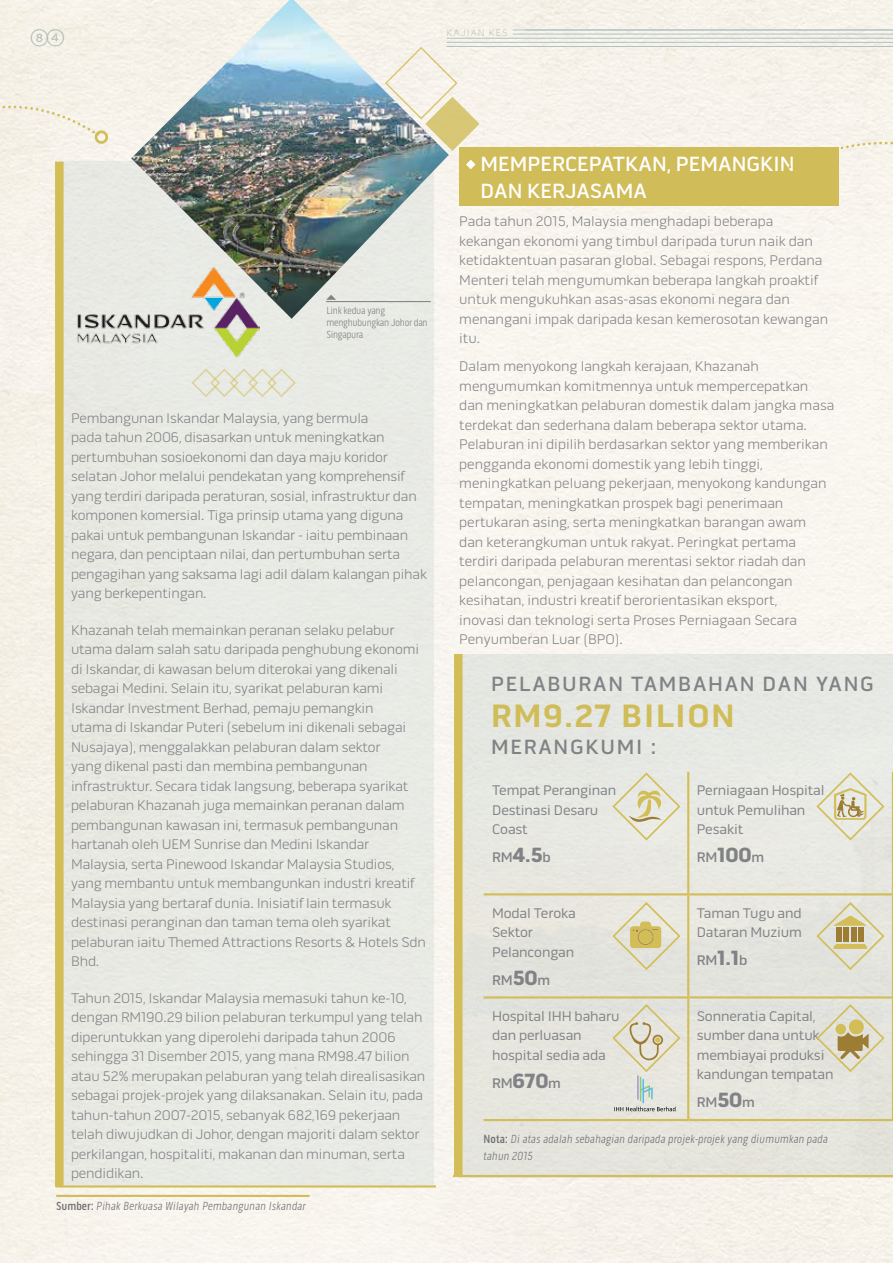
<style>
.page{position:relative;width:893px;height:1263px;background:#f8f4ed}
.page>*{position:absolute;margin:0;border:0;box-sizing:border-box;transform-origin:0 0}
.t1{font:700 33px "Pill Gothic 600 mg";letter-spacing:.05em;color:#d0bc58}
.t2{font:500 21px/27px "Pill Gothic 600 mg";color:#fff}
.t3{font:500 21px "Pill Gothic 600 mg";letter-spacing:.08em;color:#808285}
.t4{font:18px "Whitney Index White Round Lt 1";color:#afc3c3}
.t5{font:300 14.25px/19.5px "Pill Gothic 600 mg";letter-spacing:-.01em;color:#808285}
.t6{font:14.25px/19.5px "Pill Gothic 600 mg";letter-spacing:-.01em;color:#808285}
.t7{font:500 14.25px "Pill Gothic 600 mg";letter-spacing:-.01em;color:#808285}
.t8{font:12px/16.5px "Pill Gothic 300 mg Light Obliq";color:#717073}
.t9{font:300 10.5px/12px "Pill Gothic 300 mg";letter-spacing:-.02em;color:#808285}
.t10{font:300 9.75px "Pill Gothic 600 mg";letter-spacing:.1em;color:#afc3c3}
.s1{font-family:"Pill Gothic 300 mg";font-weight:500}
.s2{font-weight:900;font-size:21px}
</style>
<div class="page">
<hr style="left:446px;top:38px;width:447px;height:1px;background:#afc3c3">
<hr style="left:513px;top:34px;width:380px;height:1px;background:#afc3c3">
<hr style="left:446px;top:46px;width:447px;height:1px;background:#afc3c3">
<hr style="left:446px;top:42px;width:447px;height:1px;background:#afc3c3">
<hr style="left:513px;top:30px;width:380px;height:1px;background:#afc3c3">
<div style="left:60px;top:162px;width:374px;height:1025px;background:#e8eae5"></div>
<div style="left:55px;top:162px;width:9px;height:1025px;background:#d2bd56"></div>
<hr style="left:56px;top:1185px;width:380px;height:2px;background:#d2bd56">
<svg style="left:191px;top:368px;width:105px;height:29px"></svg>
<div style="left:463px;top:654px;width:430px;height:521px;background:#e6e6e0"></div>
<div style="left:454px;top:654px;width:9px;height:522px;background:#d2bd56"></div>
<hr style="left:453px;top:1175px;width:440px;height:2px;background:#d2bd56">
<div style="left:459px;top:148px;width:380px;height:58px;background:#d0bc58"></div>
<svg style="left:466px;top:160px;width:10px;height:9px"></svg>
<svg style="left:0;top:62px;width:98px;height:122px;background:#f3efe3"></svg>
<div style="left:95px;top:130px;width:13px;height:14px;border:3px solid #d2bd56;border-radius:50%"></div>
<hr style="left:56px;top:1195px;width:254px;height:2px;background:#d0bc58">
<img style="left:77px;top:314px;width:183px;height:44px">
<svg style="left:614px;top:1107px;width:61px;height:4px"></svg>
<hr style="left:642px;top:1079px;width:2px;height:24px;background:#5dbbea">
<img style="left:131px;top:0;width:318px;height:319px">
<svg style="left:780px;top:115px;width:113px;height:61px"></svg>
<hr style="left:326px;top:301px;width:105px;height:1px;background:#808285">
<svg style="left:326px;top:295px;width:10px;height:5px"></svg>
<svg style="left:384px;top:46px;width:96px;height:105px;background:#d9d7c5"></svg>
<hr style="left:687px;top:772px;width:2px;height:121px;background:#d2bd56">
<hr style="left:892px;top:772px;width:1px;height:121px;background:#d2bd56">
<hr style="left:484px;top:893px;width:204px;height:2px;background:#d2bd56">
<hr style="left:688px;top:893px;width:205px;height:2px;background:#d2bd56">
<hr style="left:687px;top:895px;width:2px;height:101px;background:#d2bd56">
<hr style="left:892px;top:895px;width:1px;height:101px;background:#d2bd56">
<hr style="left:484px;top:996px;width:204px;height:2px;background:#d2bd56">
<hr style="left:688px;top:996px;width:205px;height:2px;background:#d2bd56">
<hr style="left:687px;top:998px;width:2px;height:121px;background:#d2bd56">
<hr style="left:892px;top:998px;width:1px;height:121px;background:#d2bd56">
<hr style="left:484px;top:1119px;width:204px;height:2px;background:#d2bd56">
<hr style="left:688px;top:1119px;width:205px;height:2px;background:#d2bd56">
<svg style="left:611px;top:771px;width:71px;height:71px;background:#e4e2d0"></svg>
<svg style="left:815px;top:771px;width:71px;height:71px;background:#e2e0cd"></svg>
<svg style="left:815px;top:901px;width:71px;height:70px;background:#dcd7bf"></svg>
<svg style="left:815px;top:1003px;width:71px;height:70px;background:#d8d3ba"></svg>
<svg style="left:611px;top:901px;width:71px;height:70px;background:#e1dcc2"></svg>
<svg style="left:611px;top:1003px;width:71px;height:98px;background:#dfded0"></svg>
<p class="t4" style="left:30px;top:30px;width:36px">84</p>
<p class="t10" style="left:446px;top:27px;width:63px">KAJIAN KES</p>
<p class="t9" style="left:326px;top:305px;width:103px">Link kedua yang menghubungkan Johor dan<br>Singapura</p>
<p class="t5" style="left:71px;top:408px;width:357px">Pembangunan Iskandar Malaysia, yang bermula<br>pada tahun 2006, disasarkan untuk meningkatkan pertumbuhan sosioekonomi dan daya maju koridor selatan Johor melalui pendekatan yang komprehensif yang terdiri daripada peraturan, sosial, infrastruktur dan komponen komersial. Tiga prinsip utama yang diguna pakai untuk pembangunan Iskandar - iaitu pembinaan negara, dan penciptaan nilai, dan pertumbuhan serta pengagihan yang saksama lagi adil dalam kalangan pihak yang berkepentingan.</p>
<p class="t5" style="left:71px;top:620px;width:356px">Khazanah telah memainkan peranan selaku pelabur utama dalam salah satu daripada penghubung ekonomi di Iskandar, di kawasan belum diterokai yang dikenali sebagai Medini. Selain itu, syarikat pelaburan kami Iskandar Investment Berhad, pemaju pemangkin<br>utama di Iskandar Puteri (sebelum ini dikenali sebagai Nusajaya), menggalakkan pelaburan dalam sektor<br>yang dikenal pasti dan membina pembangunan infrastruktur. Secara tidak langsung, beberapa syarikat pelaburan Khazanah juga memainkan peranan dalam pembangunan kawasan ini, termasuk pembangunan hartanah oleh UEM Sunrise dan Medini Iskandar Malaysia, serta Pinewood Iskandar Malaysia Studios, yang membantu untuk membangunkan industri kreatif Malaysia yang bertaraf dunia. Inisiatif lain termasuk destinasi peranginan dan taman tema oleh syarikat pelaburan iaitu Themed Attractions Resorts &amp; Hotels Sdn Bhd.</p>
<p class="t5" style="left:71px;top:988px;width:356px">Tahun 2015, Iskandar Malaysia memasuki tahun ke-10, dengan RM190.29 bilion pelaburan terkumpul yang telah diperuntukkan yang diperolehi daripada tahun 2006 sehingga 31 Disember 2015, yang mana RM98.47 bilion atau 52% merupakan pelaburan yang telah direalisasikan sebagai projek-projek yang dilaksanakan. Selain itu, pada tahun-tahun 2007-2015, sebanyak 682,169 pekerjaan telah diwujudkan di Johor, dengan majoriti dalam sektor perkilangan, hospitaliti, makanan dan minuman, serta pendidikan.</p>
<p class="t8" style="left:56px;top:1197px;width:251px"><span class="s1">Sumber:</span> Pihak Berkuasa Wilayah Pembangunan Iskandar</p>
<h2 class="t2" style="left:480px;top:151px;width:210px">MEMPERCEPATKAN, PEMANGKIN<br>DAN KERJASAMA</h2>
<p class="t5" style="left:459px;top:212px;width:370px">Pada tahun 2015, Malaysia menghadapi beberapa kekangan ekonomi yang timbul daripada turun naik dan ketidaktentuan pasaran global. Sebagai respons, Perdana Menteri telah mengumumkan beberapa langkah proaktif untuk mengukuhkan asas-asas ekonomi negara dan menangani impak daripada kesan kemerosotan kewangan itu.</p>
<p class="t5" style="left:459px;top:357px;width:377px">Dalam menyokong langkah kerajaan, Khazanah mengumumkan komitmennya untuk mempercepatkan dan meningkatkan pelaburan domestik dalam jangka masa terdekat dan sederhana dalam beberapa sektor utama.<br>Pelaburan ini dipilih berdasarkan sektor yang memberikan pengganda ekonomi domestik yang lebih tinggi, meningkatkan peluang pekerjaan, menyokong kandungan tempatan, meningkatkan prospek bagi penerimaan pertukaran asing, serta meningkatkan barangan awam<br>dan keterangkuman untuk rakyat. Peringkat pertama terdiri daripada pelaburan merentasi sektor riadah dan pelancongan, penjagaan kesihatan dan pelancongan kesihatan, industri kreatif berorientasikan eksport,<br>inovasi dan teknologi serta Proses Perniagaan Secara Penyumberan Luar (BPO).</p>
<h2 class="t3" style="left:491px;top:671px;width:384px">PELABURAN TAMBAHAN DAN YANG</h2>
<h1 class="t1" style="left:491px;top:696px;width:245px">RM9.27 BILION</h1>
<h2 class="t3" style="left:491px;top:734px;width:167px">MERANGKUMI :</h2>
<p class="t6" style="left:492px;top:781px;width:125px">Tempat Peranginan<br>Destinasi Desaru<br>Coast</p>
<p class="t7" style="left:492px;top:849px;width:60px">RM<span class="s2">4.5</span>B</p>
<p class="t6" style="left:492px;top:903px;width:85px">Modal Teroka<br>Sektor<br>Pelancongan</p>
<p class="t7" style="left:492px;top:971px;width:60px">RM<span class="s2">50</span>M</p>
<p class="t6" style="left:492px;top:1006px;width:129px">Hospital IHH baharu dan perluasan hospital sedia ada</p>
<p class="t7" style="left:492px;top:1074px;width:70px">RM<span class="s2">670</span>M</p>
<p class="t6" style="left:697px;top:781px;width:129px">Perniagaan Hospital untuk Pemulihan<br>Pesakit</p>
<p class="t7" style="left:697px;top:849px;width:69px">RM<span class="s2">100</span>M</p>
<p class="t6" style="left:697px;top:903px;width:107px">Taman Tugu and<br>Dataran Muzium</p>
<p class="t7" style="left:697px;top:952px;width:52px">RM<span class="s2">1.1</span>B</p>
<p class="t6" style="left:697px;top:1006px;width:138px">Sonneratia Capital, sumber dana untuk membiayai produksi kandungan tempatan</p>
<p class="t7" style="left:697px;top:1094px;width:60px">RM<span class="s2">50</span>M</p>
<p class="t8" style="left:484px;top:1131px;width:346px"><span class="s1">Nota:</span> Di atas adalah sebahagian daripada projek-projek yang diumumkan pada tahun 2015</p>
</div>
